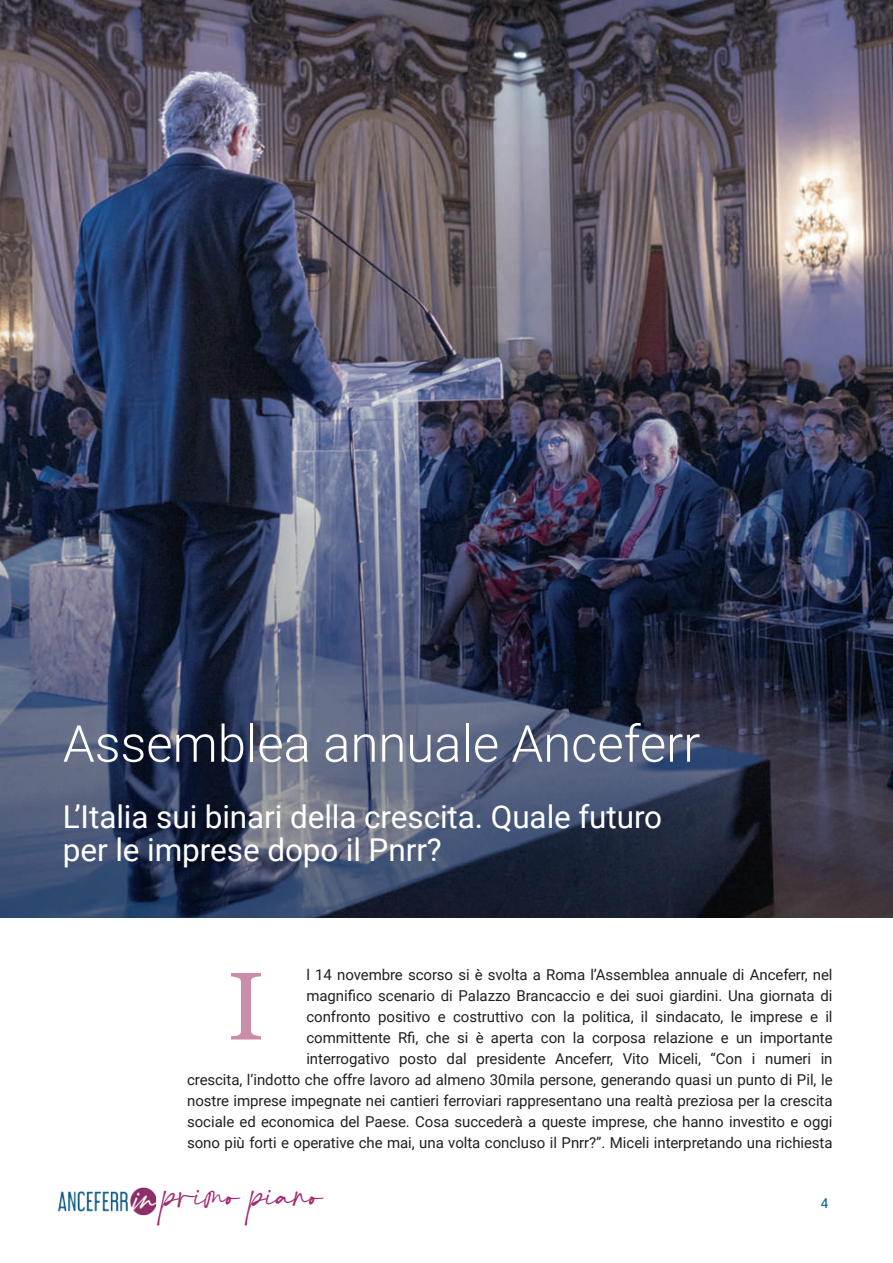
<style>
.page{position:relative;width:893px;height:1263px;background:#fff}
.page>*{position:absolute;margin:0;border:0;box-sizing:border-box;transform-origin:0 0}
.t1{font:96px "Georgia";color:#c98daa}
.t2{font:300 51px "Roboto";color:#fff}
.t3{font:46.5px "Charlotte";color:#a52771}
.t4{font:31.5px/33px "Roboto";letter-spacing:-.005em;color:#fff}
.t5{font:15px/21px "Roboto";letter-spacing:-.005em;color:#231f20;text-align:right}
.t6{font:13.5px "Roboto";color:#015c8d}
</style>
<div class="page">
<img style="left:0;top:0;width:893px;height:917px">
<img style="left:58px;top:1187px;width:98px;height:29px">
<h2 class="t2" style="left:63px;top:714px;width:639px">Assemblea annuale Anceferr</h2>
<h3 class="t4" style="left:63px;top:800px;width:601px">L’Italia sui binari della crescita. Quale futuro per le imprese dopo il Pnrr?</h3>
<p class="t5" style="left:187px;top:964px;width:647px">l 14 novembre scorso si è svolta a Roma l’Assemblea annuale di Anceferr, nel<br>magnifico scenario di Palazzo Brancaccio e dei suoi giardini. Una giornata di<br>confronto positivo e costruttivo con la politica, il sindacato, le imprese e il<br>committente Rfi, che si è aperta con la corposa relazione e un importante<br>interrogativo posto dal presidente Anceferr, Vito Miceli, “Con i numeri in<br>crescita, l’indotto che offre lavoro ad almeno 30mila persone, generando quasi un punto di Pil, le nostre imprese impegnate nei cantieri ferroviari rappresentano una realtà preziosa per la crescita sociale ed economica del Paese. Cosa succederà a queste imprese, che hanno investito e oggi sono più forti e operative che mai, una volta concluso il Pnrr?”. Miceli interpretando una richiesta</p>
<h1 class="t1" style="left:227px;top:951px;width:39px">I</h1>
<h3 class="t3" style="left:163px;top:1168px;width:161px">primo piano</h3>
<p class="t6" style="left:821px;top:1196px;width:9px">4</p>
</div>
